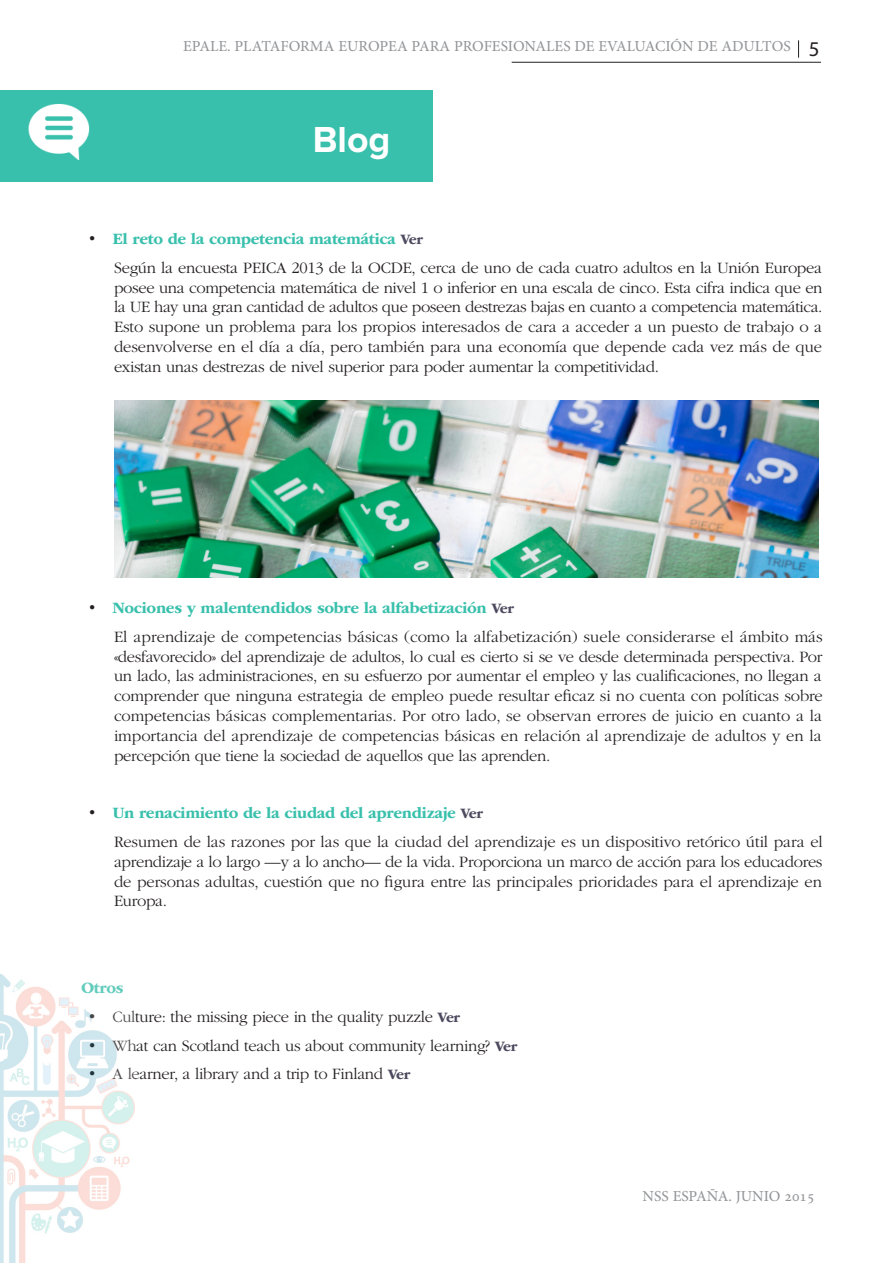
<style>
.page{position:relative;width:893px;height:1263px;background:#fff}
.page>*{position:absolute;margin:0;border:0;box-sizing:border-box;transform-origin:0 0}
.Titulo{font:700 37.5px "Proxima Nova";color:#fff}
.SM___Folios{font:21px "Myriad Pro";color:#231f20}
.Texto_normal_boliche{font:300 16.5px/19.8px "ITC Garamond Std";letter-spacing:-.02em;color:#231f20;text-align:justify}
.EPALE___BLOG{font:300 16.5px "ITC Garamond Std";letter-spacing:-.02em;color:#231f20}
.EPALE___BLOG-2{font:700 16.5px "ITC Garamond Std";letter-spacing:-.02em;color:#39c0ac}
.EPALE___Texto_normal{font:700 16.5px "ITC Garamond Std";letter-spacing:-.02em;color:#39c0ac}
.SM___Rubrica_del_tit{font:15px "Adobe Hebrew";color:#939598}
.s1{font-weight:300;color:#231f20}
.s2{font-size:15px;color:#4c4a5e}
.s3{font-weight:700;font-size:15px;color:#4c4a5e}
</style>
<div class="page">
<svg style="left:798px;top:40px;width:1px;height:18px"></svg>
<hr style="left:512px;top:62px;width:309px;height:1px;background:#231f20">
<div style="left:0;top:90px;width:432px;height:92px;background:#39c0ac"></div>
<img style="left:28px;top:104px;width:62px;height:56px">
<img style="left:114px;top:401px;width:705px;height:176px">
<img style="left:0;top:975px;width:134px;height:288px">
<p class="SM___Rubrica_del_tit" style="left:183px;top:37px;width:609px">EPALE. PLATAFORMA EUROPEA PARA PROFESIONALES DE EVALUACIÓN DE ADULTOS</p>
<p class="SM___Folios" style="left:809px;top:36px;width:12px">5</p>
<p class="Titulo" style="left:313px;top:122px;width:79px">Blog</p>
<p class="EPALE___BLOG-2" style="left:87px;top:229px;width:338px"><span class="s1">•</span> El reto de la competencia matemática <span class="s2">Ver</span></p>
<p class="Texto_normal_boliche" style="left:114px;top:258px;width:710px">Según la encuesta PEICA 2013 de la OCDE, cerca de uno de cada cuatro adultos en la Unión Europea posee una competencia matemática de nivel 1 o inferior en una escala de cinco. Esta cifra indica que en la UE hay una gran cantidad de adultos que poseen destrezas bajas en cuanto a competencia matemática.<br>Esto supone un problema para los propios interesados de cara a acceder a un puesto de trabajo o a desenvolverse en el día a día, pero también para una economía que depende cada vez más de que existan unas destrezas de nivel superior para poder aumentar la competitividad.</p>
<p class="EPALE___BLOG-2" style="left:87px;top:598px;width:428px"><span class="s1">•</span> Nociones y malentendidos sobre la alfabetización <span class="s2">Ver</span></p>
<p class="Texto_normal_boliche" style="left:114px;top:627px;width:710px">El aprendizaje de competencias básicas (como la alfabetización) suele considerarse el ámbito más «desfavorecido» del aprendizaje de adultos, lo cual es cierto si se ve desde determinada perspectiva. Por un lado, las administraciones, en su esfuerzo por aumentar el empleo y las cualificaciones, no llegan a comprender que ninguna estrategia de empleo puede resultar eficaz si no cuenta con políticas sobre competencias básicas complementarias. Por otro lado, se observan errores de juicio en cuanto a la importancia del aprendizaje de competencias básicas en relación al aprendizaje de adultos y en la percepción que tiene la sociedad de aquellos que las aprenden.</p>
<p class="EPALE___BLOG-2" style="left:87px;top:804px;width:398px"><span class="s1">•</span> Un renacimiento de la ciudad del aprendizaje <span class="s2">Ver</span></p>
<p class="Texto_normal_boliche" style="left:114px;top:832px;width:710px">Resumen de las razones por las que la ciudad del aprendizaje es un dispositivo retórico útil para el aprendizaje a lo largo —y a lo ancho— de la vida. Proporciona un marco de acción para los educadores de personas adultas, cuestión que no figura entre las principales prioridades para el aprendizaje en Europa.</p>
<p class="EPALE___Texto_normal" style="left:81px;top:978px;width:44px">Otros</p>
<p class="EPALE___BLOG" style="left:87px;top:1008px;width:375px">• Culture: the missing piece in the quality puzzle <span class="s3">Ver</span></p>
<p class="EPALE___BLOG" style="left:87px;top:1036px;width:432px">• What can Scotland teach us about community learning? <span class="s3">Ver</span></p>
<p class="EPALE___BLOG" style="left:87px;top:1065px;width:325px">• A learner, a library and a trip to Finland <span class="s3">Ver</span></p>
<p class="SM___Rubrica_del_tit" style="left:642px;top:1187px;width:174px">NSS ESPAÑA. JUNIO 2015</p>
</div>
